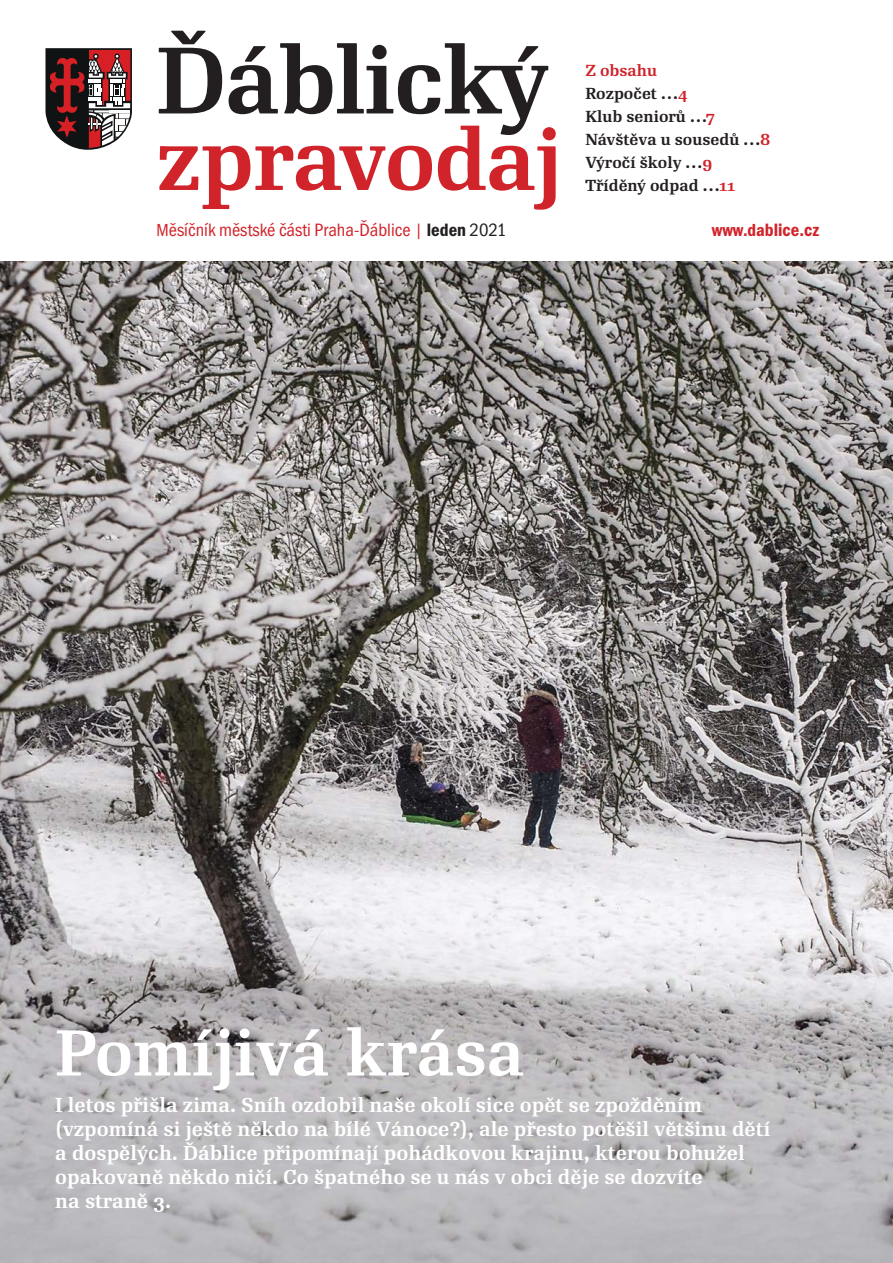
<style>
.page{position:relative;width:893px;height:1263px;background:#fff}
.page>*{position:absolute;margin:0;border:0;box-sizing:border-box;transform-origin:0 0}
.chleba{font:700 91.2px "Re Public Std";letter-spacing:-.02em;color:#231f20}
.chleba-2{font:700 83.55px "Re Public Std";letter-spacing:-.02em;color:#d1232a}
.perex{font:700 62.7px "Re Public Std";color:#fff}
.titulnítext{font:700 19.5px/24px "Re Public Std";color:#fff}
.chleba-3{font:18.6px "Franklin Got Itc TOT Boo Con";color:#d1232a}
.chleba-4{font:18.6px "Franklin Got Itc TOT Dem Con";color:#d1232a}
.t1{font:700 15.45px "Re Public Std";color:#231f20}
.t2{font:700 15.45px "Re Public Std";color:#d1232a}
.s1{color:#d1232a}
.s2{font-size:18.15px}
.s3{font-family:"Franklin Got Itc TOT Dem Con";color:#231f20}
.s4{color:#231f20}
</style>
<div class="page">
<img style="left:0;top:261px;width:893px;height:1002px">
<svg style="left:45px;top:48px;width:87px;height:102px"></svg>
<p class="chleba" style="left:156px;top:21px;width:394px">Ďáblický</p>
<p class="t2" style="left:585px;top:61px;width:73px">Z obsahu</p>
<p class="t1" style="left:585px;top:84px;width:104px">Rozpočet …<span class="s1">4</span></p>
<p class="t1" style="left:585px;top:106px;width:131px">Klub seniorů …<span class="s1">7</span></p>
<p class="t1" style="left:585px;top:129px;width:187px">Návštěva u sousedů …<span class="s1">8</span></p>
<p class="t1" style="left:585px;top:152px;width:128px">Výročí školy …<span class="s1">9</span></p>
<p class="t1" style="left:585px;top:175px;width:152px">Tříděný odpad …<span class="s1">11</span></p>
<p class="chleba-2" style="left:156px;top:105px;width:407px">zpravodaj</p>
<p class="chleba-3" style="left:156px;top:219px;width:351px"><span class="s2">M</span>ěsíčník městské části Praha-Ďáblice | <span class="s3">leden</span> <span class="s4">2021</span></p>
<p class="chleba-4" style="left:712px;top:219px;width:109px"><span class="s2">www.da</span>blice.cz</p>
<p class="perex" style="left:55px;top:1012px;width:471px">Pomíjivá krása</p>
<p class="titulnítext" style="left:55px;top:1093px;width:717px">I letos přišla zima. Sníh ozdobil naše okolí sice opět se zpožděním (vzpomíná si ještě někdo na bílé Vánoce?), ale přesto potěšil většinu dětí a dospělých. Ďáblice připomínají pohádkovou krajinu, kterou bohužel opakovaně někdo ničí. Co špatného se u nás v obci děje se dozvíte<br>na straně 3.</p>
</div>
